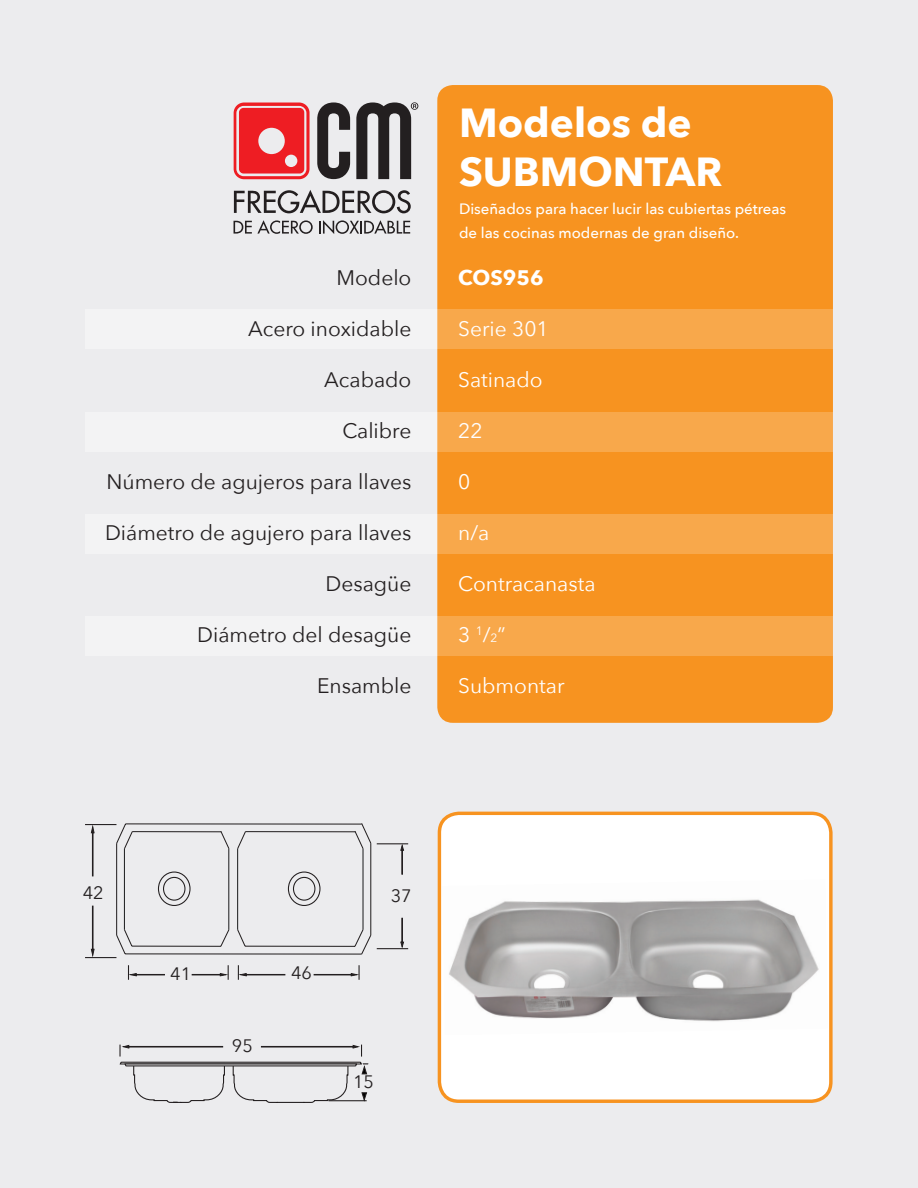
<style>
.page{position:relative;width:918px;height:1188px;background:#ececee}
.page>*{position:absolute;margin:0;border:0;box-sizing:border-box;transform-origin:0 0}
.t1{font:700 40.5px/48.6px "Avenir Next";color:#fff}
.t2{font:21px "Avenir Next";color:#231f20}
.t3{font:21px "Avenir Next";color:#fff}
.t4{font:700 21px "Avenir Next";color:#fff}
.t5{font:18px "Avenir Next";color:#231f20}
.t6{font:500 15px/24px "Avenir Next";color:#fff}
.s1{font-size:12px}
</style>
<div class="page">
<div style="left:85px;top:309px;width:352px;height:40px;background:#f3f3f4"></div>
<div style="left:85px;top:412px;width:352px;height:40px;background:#f3f3f4"></div>
<div style="left:85px;top:514px;width:352px;height:40px;background:#f3f3f4"></div>
<div style="left:85px;top:616px;width:352px;height:39px;background:#f3f3f4"></div>
<div style="left:437px;top:85px;width:396px;height:638px;background:#f79320;border-radius:16px"></div>
<svg style="left:317px;top:102px;width:33px;height:77px"></svg>
<svg style="left:234px;top:103px;width:76px;height:76px"></svg>
<svg style="left:234px;top:190px;width:177px;height:23px"></svg>
<svg style="left:234px;top:220px;width:79px;height:14px"></svg>
<svg style="left:319px;top:220px;width:91px;height:14px"></svg>
<svg style="left:356px;top:102px;width:62px;height:77px"></svg>
<div style="left:439px;top:813px;width:392px;height:288px;background:#fff;border-radius:19px"></div>
<img style="left:449px;top:899px;width:370px;height:123px">
<div style="left:438px;top:812px;width:395px;height:291px;border:3px solid #f79320;border-radius:19px"></div>
<svg style="left:119px;top:1044px;width:250px;height:59px"></svg>
<svg style="left:238px;top:965px;width:47px;height:15px"></svg>
<svg style="left:314px;top:965px;width:46px;height:15px"></svg>
<svg style="left:128px;top:965px;width:37px;height:15px"></svg>
<svg style="left:192px;top:965px;width:37px;height:15px"></svg>
<hr style="left:377px;top:843px;width:31px;height:1px;background:#231f20">
<svg style="left:400px;top:844px;width:4px;height:30px"></svg>
<hr style="left:377px;top:948px;width:31px;height:1px;background:#231f20">
<svg style="left:400px;top:918px;width:4px;height:30px"></svg>
<hr style="left:85px;top:957px;width:31px;height:1px;background:#231f20">
<svg style="left:91px;top:906px;width:3px;height:51px"></svg>
<hr style="left:85px;top:824px;width:31px;height:1px;background:#231f20">
<svg style="left:91px;top:825px;width:3px;height:51px"></svg>
<svg style="left:115px;top:823px;width:257px;height:132px"></svg>
<hr style="left:116px;top:843px;width:1px;height:92px;background:#231f20">
<hr style="left:370px;top:843px;width:1px;height:92px;background:#231f20">
<div style="left:437px;top:309px;width:396px;height:40px;background:#f8a84b"></div>
<div style="left:437px;top:412px;width:396px;height:40px;background:#f8a84b"></div>
<div style="left:437px;top:514px;width:396px;height:40px;background:#f8a84b"></div>
<div style="left:437px;top:616px;width:396px;height:39px;background:#f8a84b"></div>
<h1 class="t1" style="left:459px;top:98px;width:265px">Modelos de<br>SUBMONTAR</h1>
<p class="t6" style="left:459px;top:196px;width:329px">Diseñados para hacer lucir las cubiertas pétreas de las cocinas modernas de gran diseño.</p>
<p class="t2" style="left:337px;top:260px;width:76px">Modelo</p>
<p class="t4" style="left:458px;top:259px;width:87px">COS956</p>
<p class="t2" style="left:248px;top:311px;width:165px">Acero inoxidable</p>
<p class="t3" style="left:458px;top:311px;width:92px">Serie 301</p>
<p class="t2" style="left:324px;top:362px;width:89px">Acabado</p>
<p class="t3" style="left:458px;top:362px;width:86px">Satinado</p>
<p class="t2" style="left:342px;top:413px;width:71px">Calibre</p>
<p class="t3" style="left:458px;top:413px;width:26px">22</p>
<p class="t2" style="left:107px;top:464px;width:306px">Número de agujeros para llaves</p>
<p class="t3" style="left:458px;top:464px;width:14px">0</p>
<p class="t2" style="left:105px;top:515px;width:308px">Diámetro de agujero para llaves</p>
<p class="t3" style="left:458px;top:515px;width:33px">n/a</p>
<p class="t2" style="left:326px;top:566px;width:87px">Desagüe</p>
<p class="t3" style="left:458px;top:566px;width:139px">Contracanasta</p>
<p class="t2" style="left:197px;top:617px;width:216px">Diámetro del desagüe</p>
<p class="t3" style="left:458px;top:617px;width:49px">3 <sup>1</sup>/<span class="s1">2</span>”</p>
<p class="t2" style="left:317px;top:668px;width:96px">Ensamble</p>
<p class="t3" style="left:458px;top:668px;width:108px">Submontar</p>
<p class="t5" style="left:83px;top:877px;width:22px">42</p>
<p class="t5" style="left:170px;top:959px;width:22px">41</p>
<p class="t5" style="left:291px;top:957px;width:22px">46</p>
<p class="t5" style="left:232px;top:1030px;width:22px">95</p>
<p class="t5" style="left:391px;top:880px;width:22px">37</p>
<p class="t5" style="left:353px;top:1067px;width:22px">15</p>
</div>
